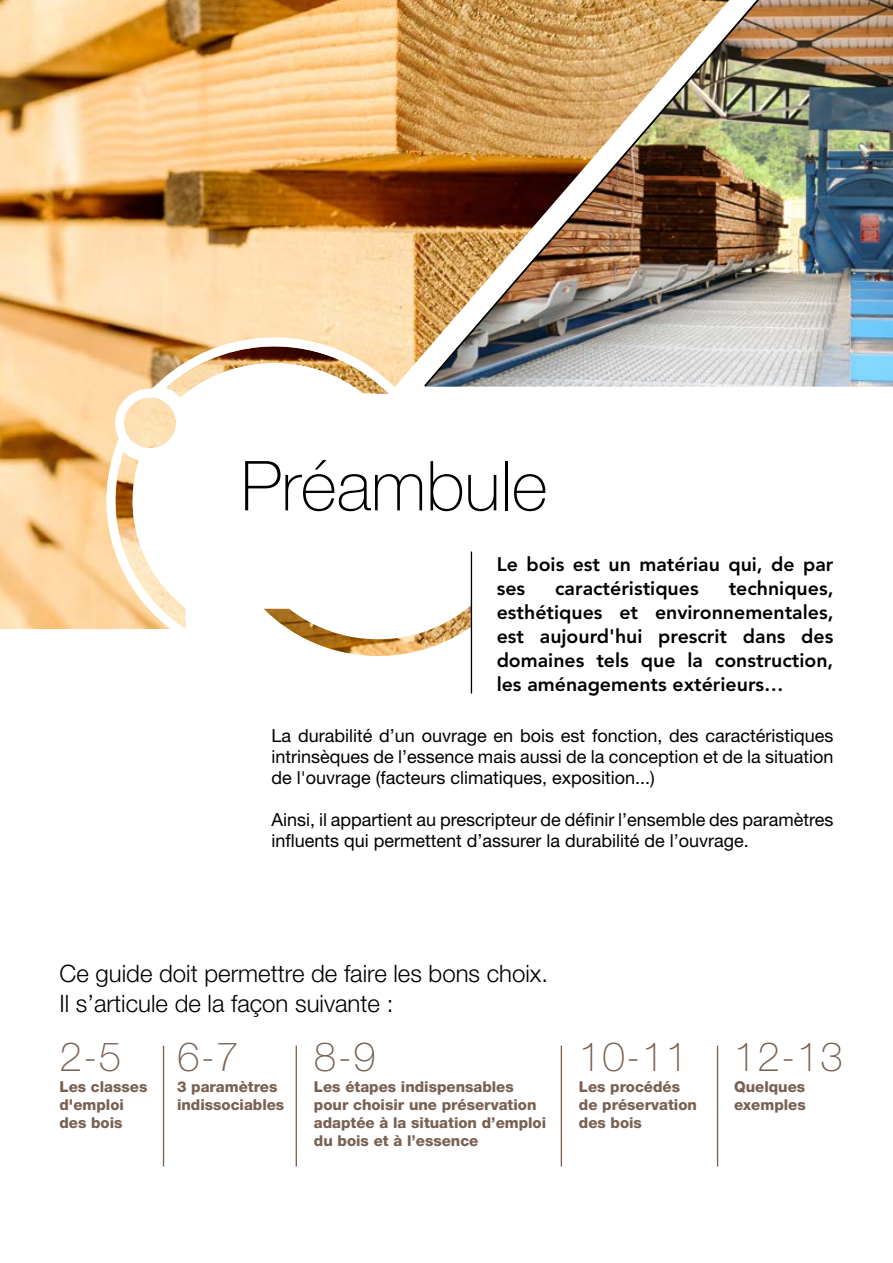
<style>
.page{position:relative;width:893px;height:1263px;background:#fff}
.page>*{position:absolute;margin:0;border:0;box-sizing:border-box;transform-origin:0 0}
.t1{font:100 69px "Helvetica Neue";color:#000}
.t2{font:100 40.5px "Helvetica Neue";letter-spacing:.03em;color:#796152}
.t3{font:300 24px/30px "Helvetica Neue";color:#000}
.t4{font:800 19.5px/24px "Avenir";color:#000}
.t5{font:18px/21px "Helvetica Neue";color:#000;text-align:justify}
.t6{font:800 15px/18px "Helvetica Neue";color:#796152}
</style>
<div class="page">
<img style="left:0;top:0;width:473px;height:629px">
<img style="left:354px;top:604px;width:119px;height:53px">
<div style="left:471px;top:597px;width:19px;height:41px;background:#fff"></div>
<hr style="left:471px;top:551px;width:1px;height:142px;background:#000">
<svg style="left:101px;top:337px;width:320px;height:317px"></svg>
<img style="left:794px;top:0;width:99px;height:387px">
<img style="left:422px;top:0;width:372px;height:389px">
<hr style="left:296px;top:1045px;width:1px;height:121px;background:#796152">
<hr style="left:163px;top:1045px;width:1px;height:121px;background:#796152">
<hr style="left:561px;top:1045px;width:1px;height:121px;background:#796152">
<hr style="left:717px;top:1045px;width:1px;height:121px;background:#796152">
<h1 class="t1" style="left:241px;top:446px;width:308px">Préambule</h1>
<p class="t4" style="left:497px;top:551px;width:338px">Le bois est un matériau qui, de par ses</p>
<p class="t4" style="left:497px;top:575px;width:338px;text-align:justify;text-indent:232px">techniques, esthétiques et environnementales, est aujourd'hui prescrit dans des domaines tels que la construction, les aménagements extérieurs…</p>
<p class="t5" style="left:271px;top:725px;width:563px">La durabilité d’un ouvrage en bois est fonction, des caractéristiques intrinsèques de l’essence mais aussi de la conception et de la situation de l'ouvrage (facteurs climatiques, exposition...)</p>
<p class="t5" style="left:271px;top:809px;width:563px">Ainsi, il appartient au prescripteur de définir l’ensemble des paramètres influents qui permettent d’assurer la durabilité de l’ouvrage.</p>
<p class="t4" style="left:555px;top:575px;width:145px">caractéristiques</p>
<h3 class="t3" style="left:60px;top:958px;width:490px">Ce guide doit permettre de faire les bons choix.<br>Il s’articule de la façon suivante :</h3>
<h2 class="t2" style="left:60px;top:1034px;width:63px">2-5</h2>
<p class="t6" style="left:60px;top:1078px;width:89px">Les classes d'emploi des bois</p>
<h2 class="t2" style="left:177px;top:1034px;width:63px">6-7</h2>
<p class="t6" style="left:177px;top:1078px;width:109px">3 paramètres indissociables</p>
<h2 class="t2" style="left:314px;top:1034px;width:63px">8-9</h2>
<p class="t6" style="left:314px;top:1078px;width:234px">Les étapes indispensables pour choisir une préservation adaptée à la situation d’emploi du bois et à l’essence</p>
<h2 class="t2" style="left:579px;top:1034px;width:111px">10-11</h2>
<p class="t6" style="left:579px;top:1078px;width:120px">Les procédés de préservation des bois</p>
<h2 class="t2" style="left:734px;top:1034px;width:111px">12-13</h2>
<p class="t6" style="left:734px;top:1078px;width:73px">Quelques exemples</p>
</div>
